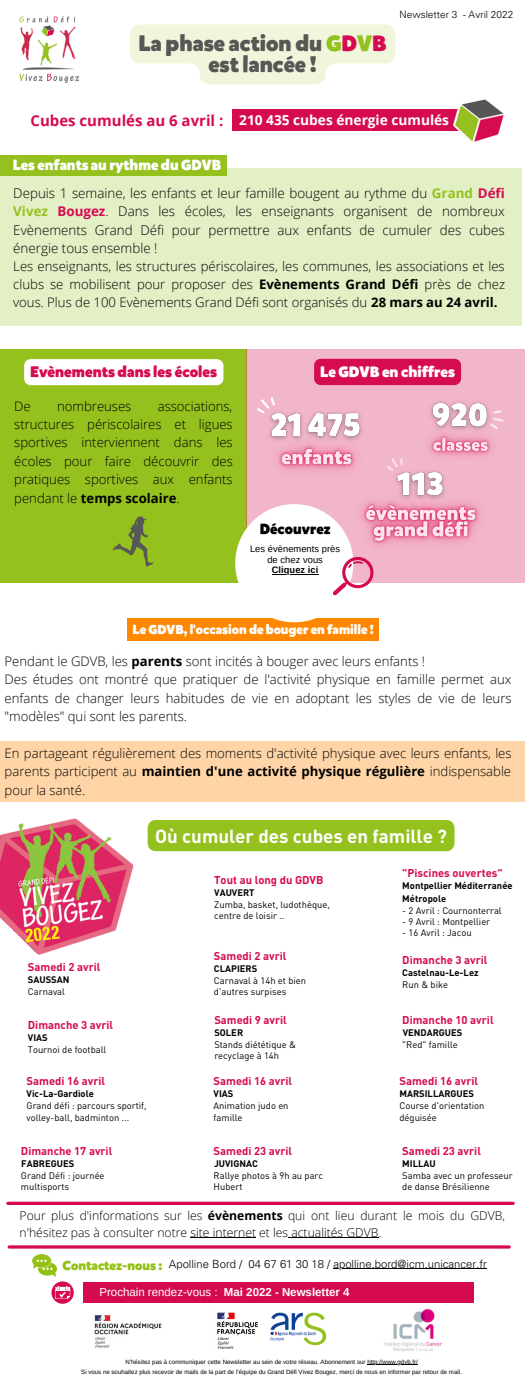
<style>
.page{position:relative;width:525px;height:1379px;background:#fff}
.page>*{position:absolute;margin:0;border:0;box-sizing:border-box;transform-origin:0 0}
.t1{font:900 22.14px/21px "Mikado";color:#575756;text-align:center}
.t2{font:700 18.72px "DINOT";color:#fff}
.t3{font:900 15.22px "Mikado";color:#d60a51}
.t4{font:900 15.05px "Mikado";color:#fff}
.t5{font:700 14.96px "Open Sans";color:#d60a51}
.t6{font:900 14.7px "Mikado";letter-spacing:.005em;color:#000}
.t7{font:900 14.61px "Mikado";color:#fff}
.t8{font:700 13.74px "Open Sans";color:#fff}
.t9{font:300 13.39px/18.4px "Open Sans";color:#000;text-align:justify}
.t10{font:300 13.12px/18.4px "Open Sans";color:#000;text-align:justify}
.t11{font:900 13.04px "Mikado";color:#95c114}
.t12{font:900 12.95px "Mikado";color:#fff}
.t13{font:300 12.16px/16.4px "Open Sans";color:#000}
.t14{font:11.46px "Arimo";color:#fff}
.t15{font:300 11.29px "Univers LT Std";color:#000}
.t16{font:700 11.2px "DINOT";color:#d60a51}
.t17{font:300 10.06px "Univers LT Std";color:#000}
.t18{font:9.36px/11.1px "DINOT";color:#000}
.t19{font:700 9.36px/13px "DINOT";color:#000}
.t20{font:9.28px/10.6px "Arimo";letter-spacing:.005em;color:#000;text-align:center}
.t21{font:700 9.28px "Arimo";letter-spacing:.01em;color:#000}
.t22{font:6.12px "Arimo";color:#000}
.s1{color:#95c11e}
.s2{color:#d60a51}
.s3{font-weight:700;color:#95c11e}
.s4{font-weight:700;color:#d60a51}
.s5{font-weight:700}
</style>
<div class="page">
<img style="left:20px;top:16px;width:59px;height:67px">
<svg style="left:32px;top:1254px;width:25px;height:22px"></svg>
<hr style="left:333px;top:1267px;width:154px;height:1px;background:#000">
<img style="left:94px;top:1315px;width:68px;height:33px">
<img style="left:384px;top:1309px;width:58px;height:43px">
<img style="left:217px;top:1312px;width:110px;height:37px">
<svg style="left:51px;top:1281px;width:23px;height:22px"></svg>
<svg style="left:55px;top:1285px;width:15px;height:13px"></svg>
<div style="left:84px;top:1282px;width:390px;height:20px;background:#d60a51"></div>
<div style="left:0;top:168px;width:522px;height:157px;background:#e3efc5"></div>
<img style="left:0;top:818px;width:134px;height:137px">
<hr style="left:9px;top:1245px;width:500px;height:3px;background:#d60a51">
<div style="left:0;top:349px;width:247px;height:233px;background:#95c11e"></div>
<img style="left:102px;top:516px;width:64px;height:67px">
<div style="left:0;top:740px;width:525px;height:61px;background:#ffd5a7"></div>
<div style="left:247px;top:349px;width:278px;height:233px;background:#f2b6cb"></div>
<div style="left:24px;top:359px;width:199px;height:26px;background:#fff"></div>
<div style="left:127px;top:618px;width:252px;height:23px;background:#f80"></div>
<div style="left:235px;top:504px;width:118px;height:118px;background:#fff;border-radius:50%"></div>
<hr style="left:272px;top:574px;width:47px;height:1px;background:#000">
<svg style="left:333px;top:568px;width:43px;height:28px"></svg>
<hr style="left:8px;top:1201px;width:505px;height:3px;background:#d60a51">
<svg style="left:257px;top:399px;width:5px;height:14px"></svg>
<svg style="left:130px;top:24px;width:265px;height:60px"></svg>
<div style="left:0;top:155px;width:227px;height:21px;background:#95c11e"></div>
<img style="left:399px;top:471px;width:11px;height:3px">
<img style="left:262px;top:397px;width:99px;height:20px">
<img style="left:269px;top:417px;width:93px;height:54px">
<img style="left:340px;top:474px;width:141px;height:94px">
<img style="left:430px;top:402px;width:59px;height:9px">
<img style="left:410px;top:411px;width:82px;height:67px">
<div style="left:314px;top:359px;width:147px;height:26px;background:#d60c52"></div>
<hr style="left:367px;top:1364px;width:51px;height:1px;background:#000">
<div style="left:232px;top:110px;width:268px;height:21px;background:#d60a51"></div>
<img style="left:453px;top:99px;width:51px;height:43px">
<div style="left:148px;top:820px;width:307px;height:31px;background:#95c11e"></div>
<hr style="left:190px;top:1236px;width:66px;height:1px;background:#000">
<hr style="left:291px;top:1236px;width:88px;height:1px;background:#000">
<svg style="left:387px;top:458px;width:16px;height:13px"></svg>
<svg style="left:489px;top:410px;width:15px;height:21px"></svg>
<p class="t1" style="left:139px;top:33px;width:249px">La phase action du <span class="s1">G</span><span class="s2">D</span><span class="s1">V</span><span class="s2">B </span>est lancée !</p>
<p class="t17" style="left:400px;top:11px;width:115px">Newsletter 3 - Avril 2022</p>
<p class="t5" style="left:31px;top:110px;width:194px">Cubes cumulés au 6 avril :</p>
<p class="t8" style="left:239px;top:111px;width:211px">210 435 cubes énergie cumulés</p>
<p class="t7" style="left:13px;top:155px;width:210px">Les enfants au rythme du GDVB</p>
<p class="t9" style="left:13px;top:183px;width:493px">Depuis 1 semaine, les enfants et leur famille bougent au rythme du <span class="s3">Grand</span> <span class="s4">Défi </span><span class="s3">Vivez</span> <span class="s4">Bougez</span>. Dans les écoles, les enseignants organisent de nombreux Evènements Grand Défi pour permettre aux enfants de cumuler des cubes énergie tous ensemble !</p>
<p class="t10" style="left:13px;top:256px;width:493px">Les enseignants, les structures périscolaires, les communes, les associations et les clubs se mobilisent pour proposer des <span class="s5">Evènements Grand Défi</span> près de chez vous. Plus de 100 Evènements Grand Défi sont organisés du <span class="s5">28 mars au 24 avril.</span></p>
<p class="t3" style="left:30px;top:362px;width:188px">Evènements dans les écoles</p>
<p class="t10" style="left:14px;top:396px;width:18px">De</p>
<p class="t10" style="left:57px;top:396px;width:76px">nombreuses</p>
<p class="t10" style="left:14px;top:396px;width:220px;text-indent:144px">associations, structures périscolaires et ligues sportives interviennent dans les écoles pour faire découvrir des pratiques sportives aux enfants pendant le <span class="s5">temps scolaire</span>.</p>
<p class="t4" style="left:320px;top:361px;width:136px">Le GDVB en chiffres</p>
<p class="t6" style="left:260px;top:519px;width:72px">Découvrez</p>
<p class="t20" style="left:250px;top:544px;width:92px">Les évènements près de chez vous</p>
<p class="t21" style="left:272px;top:565px;width:48px">Cliquez ici</p>
<p class="t12" style="left:133px;top:620px;width:243px">Le GDVB, l'occasion de bouger en famille !</p>
<p class="t10" style="left:5px;top:651px;width:422px">Pendant le GDVB, les <span class="s5">parents</span> sont incités à bouger avec leurs enfants !</p>
<p class="t10" style="left:5px;top:670px;width:508px">Des études ont montré que pratiquer de l'activité physique en famille permet aux enfants de changer leurs habitudes de vie en adoptant les styles de vie de leurs "modèles" qui sont les parents.</p>
<p class="t10" style="left:5px;top:743px;width:508px">En partageant régulièrement des moments d'activité physique avec leurs enfants, les parents participent au <span class="s5">maintien d'une activité physique régulière</span> indispensable pour la santé.</p>
<p class="t16" style="left:28px;top:959px;width:74px">Samedi 2 avril</p>
<p class="t19" style="left:28px;top:972px;width:43px">SAUSSAN</p>
<p class="t18" style="left:28px;top:985px;width:38px">Carnaval</p>
<p class="t16" style="left:28px;top:1017px;width:87px">Dimanche 3 avril</p>
<p class="t19" style="left:28px;top:1030px;width:21px">VIAS</p>
<p class="t18" style="left:28px;top:1043px;width:80px">Tournoi de football</p>
<p class="t16" style="left:27px;top:1073px;width:80px">Samedi 16 avril</p>
<p class="t19" style="left:27px;top:1086px;width:69px">Vic-La-Gardiole</p>
<p class="t18" style="left:27px;top:1099px;width:122px">Grand défi : parcours sportif,</p>
<p class="t18" style="left:27px;top:1110px;width:104px">volley-ball, badminton ...</p>
<p class="t16" style="left:21px;top:1142px;width:93px">Dimanche 17 avril</p>
<p class="t19" style="left:21px;top:1156px;width:55px">FABREGUES</p>
<p class="t18" style="left:21px;top:1169px;width:85px">Grand Défi : journée multisports</p>
<p class="t2" style="left:155px;top:823px;width:293px">Où cumuler des cubes en famille ?</p>
<p class="t16" style="left:214px;top:872px;width:111px">Tout au long du GDVB</p>
<p class="t19" style="left:214px;top:885px;width:42px">VAUVERT</p>
<p class="t18" style="left:214px;top:898px;width:117px">Zumba, basket, ludothèque, centre de loisir ..</p>
<p class="t16" style="left:214px;top:948px;width:74px">Samedi 2 avril</p>
<p class="t19" style="left:214px;top:961px;width:45px">CLAPIERS</p>
<p class="t18" style="left:214px;top:974px;width:94px">Carnaval à 14h et bien d'autres surpises</p>
<p class="t16" style="left:214px;top:1011px;width:74px">Samedi 9 avril</p>
<p class="t19" style="left:214px;top:1025px;width:30px">SOLER</p>
<p class="t18" style="left:214px;top:1038px;width:83px">Stands diététique &amp; recyclage à 14h</p>
<p class="t16" style="left:214px;top:1073px;width:80px">Samedi 16 avril</p>
<p class="t19" style="left:214px;top:1086px;width:21px">VIAS</p>
<p class="t18" style="left:214px;top:1099px;width:77px">Animation judo en famille</p>
<p class="t16" style="left:214px;top:1142px;width:80px">Samedi 23 avril</p>
<p class="t19" style="left:214px;top:1156px;width:45px">JUVIGNAC</p>
<p class="t18" style="left:214px;top:1169px;width:111px">Rallye photos à 9h au parc<br>Hubert</p>
<p class="t16" style="left:402px;top:865px;width:102px">"Piscines ouvertes"</p>
<p class="t19" style="left:402px;top:878px;width:112px">Montpellier Méditerranée<br>Métropole</p>
<p class="t18" style="left:402px;top:904px;width:101px">- 2 Avril : Cournonterral</p>
<p class="t18" style="left:402px;top:915px;width:89px">- 9 Avril : Montpellier</p>
<p class="t18" style="left:402px;top:926px;width:71px">- 16 Avril : Jacou</p>
<p class="t16" style="left:402px;top:952px;width:87px">Dimanche 3 avril</p>
<p class="t19" style="left:402px;top:965px;width:78px">Castelnau-Le-Lez</p>
<p class="t18" style="left:402px;top:978px;width:47px">Run &amp; bike</p>
<p class="t16" style="left:402px;top:1011px;width:93px">Dimanche 10 avril</p>
<p class="t19" style="left:403px;top:1025px;width:61px">VENDARGUES</p>
<p class="t18" style="left:402px;top:1038px;width:57px">"Red" famille</p>
<p class="t16" style="left:399px;top:1073px;width:80px">Samedi 16 avril</p>
<p class="t19" style="left:399px;top:1086px;width:76px">MARSILLARGUES</p>
<p class="t18" style="left:399px;top:1099px;width:87px">Course d'orientation</p>
<p class="t18" style="left:399px;top:1110px;width:39px">déguisée</p>
<p class="t16" style="left:402px;top:1142px;width:80px">Samedi 23 avril</p>
<p class="t19" style="left:402px;top:1156px;width:35px">MILLAU</p>
<p class="t18" style="left:402px;top:1169px;width:112px">Samba avec un professeur de danse Brésilienne</p>
<p class="t13" style="left:20px;top:1206px;width:487px">Pour plus d'informations sur les <span class="s5">évènements</span> qui ont lieu durant le mois du GDVB, n'hésitez pas à consulter notre site internet et les actualités GDVB.</p>
<p class="t11" style="left:63px;top:1256px;width:101px">Contactez-nous :</p>
<p class="t15" style="left:169px;top:1259px;width:320px">Apolline Bord / 04 67 61 30 18 / apolline.bord@icm.unicancer.fr</p>
<p class="t14" style="left:100px;top:1285px;width:252px">Prochain rendez-vous : <span class="s5">Mai 2022 - Newsletter 4</span></p>
<p class="t22" style="left:125px;top:1358px;width:294px">N’hésitez pas à communiquer cette Newsletter au sein de votre réseau. Abonnement sur http://www.gdvb.fr/</p>
<p class="t22" style="left:81px;top:1367px;width:382px">Si vous ne souhaitez plus recevoir de mails de la part de l’équipe du Grand Défi Vivez Bougez, merci de nous en informer par retour de mail.</p>
</div>
